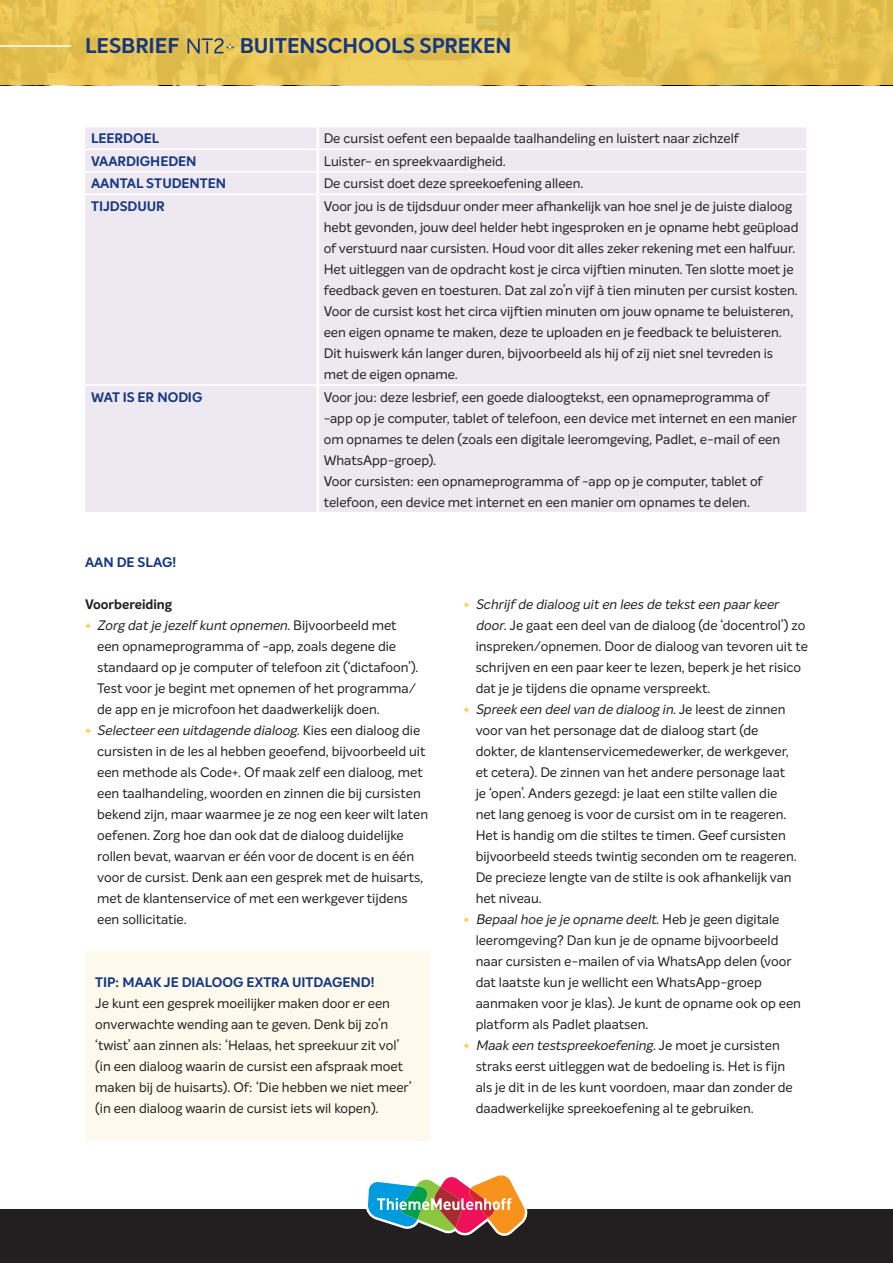
<style>
.page{position:relative;width:893px;height:1263px;background:#fff}
.page>*{position:absolute;margin:0;border:0;box-sizing:border-box;transform-origin:0 0}
.t1{font:700 20.85px "Intelo";color:#163880}
.t2{font:13.5px/21px "Intelo";color:#231f20}
.t3{font:italic 13.5px "Intelo";color:#231f20}
.t4{font:700 13.5px "Intelo";color:#163880}
.t5{font:700 13.5px "Intelo";color:#231f20}
.s1{font-weight:700;font-style:normal;color:#f5cf53}
.s2{font-style:normal}
.s3{font-style:italic}
</style>
<div class="page">
<div style="left:0;top:0;width:893px;height:85px;background:linear-gradient(to right,#eac656,#e9c656)"></div>
<div style="left:0;top:1210px;width:893px;height:53px;background:#231f20"></div>
<svg style="left:365px;top:1175px;width:162px;height:61px"></svg>
<div style="left:85px;top:951px;width:344px;height:189px;background:#fdf9ec"></div>
<div style="left:85px;top:128px;width:721px;height:384px;background:#eee8f1"></div>
<hr style="left:85px;top:149px;width:231px;height:1px;background:#fff">
<hr style="left:319px;top:149px;width:487px;height:1px;background:#fff">
<hr style="left:85px;top:171px;width:231px;height:2px;background:#fff">
<hr style="left:319px;top:171px;width:487px;height:2px;background:#fff">
<hr style="left:85px;top:194px;width:231px;height:1px;background:#fff">
<hr style="left:319px;top:194px;width:487px;height:1px;background:#fff">
<hr style="left:85px;top:384px;width:231px;height:2px;background:#fff">
<hr style="left:319px;top:384px;width:487px;height:2px;background:#fff">
<hr style="left:316px;top:128px;width:3px;height:21px;background:#fff">
<hr style="left:316px;top:149px;width:3px;height:23px;background:#fff">
<hr style="left:316px;top:172px;width:3px;height:22px;background:#fff">
<hr style="left:316px;top:194px;width:3px;height:191px;background:#fff">
<hr style="left:316px;top:385px;width:3px;height:127px;background:#fff">
<svg style="left:187px;top:38px;width:47px;height:16px"></svg>
<hr style="left:0;top:45px;width:71px;height:2px;background:#fff">
<h1 class="t1" style="left:85px;top:33px;width:96px">LESBRIEF</h1>
<h1 class="t1" style="left:240px;top:33px;width:273px">BUITENSCHOOLS SPREKEN</h1>
<p class="t4" style="left:91px;top:130px;width:70px">LEERDOEL</p>
<p class="t2" style="left:324px;top:128px;width:417px">De cursist oefent een bepaalde taalhandeling en luistert naar zichzelf</p>
<p class="t4" style="left:91px;top:152px;width:107px">VAARDIGHEDEN</p>
<p class="t2" style="left:324px;top:151px;width:184px">Luister- en spreekvaardigheid.</p>
<p class="t4" style="left:91px;top:175px;width:137px">AANTAL STUDENTEN</p>
<p class="t2" style="left:324px;top:173px;width:261px">De cursist doet deze spreekoefening alleen.</p>
<p class="t4" style="left:91px;top:198px;width:75px">TIJDSDUUR</p>
<p class="t2" style="left:324px;top:196px;width:476px">Voor jou is de tijdsduur onder meer afhankelijk van hoe snel je de juiste dialoog hebt gevonden, jouw deel helder hebt ingesproken en je opname hebt geüpload of verstuurd naar cursisten. Houd voor dit alles zeker rekening met een halfuur.<br>Het uitleggen van de opdracht kost je circa vijftien minuten. Ten slotte moet je feedback geven en toesturen. Dat zal zo’n vijf à tien minuten per cursist kosten.<br>Voor de cursist kost het circa vijftien minuten om jouw opname te beluisteren, een eigen opname te maken, deze te uploaden en je feedback te beluisteren.<br>Dit huiswerk kán langer duren, bijvoorbeeld als hij of zij niet snel tevreden is met de eigen opname.</p>
<p class="t4" style="left:91px;top:388px;width:113px">WAT IS ER NODIG</p>
<p class="t2" style="left:324px;top:386px;width:475px">Voor jou: deze lesbrief, een goede dialoogtekst, een opnameprogramma of -app op je computer, tablet of telefoon, een device met internet en een manier om opnames te delen (zoals een digitale leeromgeving, Padlet, e-mail of een WhatsApp-groep).<br>Voor cursisten: een opnameprogramma of -app op je computer, tablet of telefoon, een device met internet en een manier om opnames te delen.</p>
<p class="t4" style="left:85px;top:554px;width:93px">AAN DE SLAG!</p>
<p class="t5" style="left:85px;top:596px;width:89px">Voorbereiding</p>
<p class="t3" style="left:85px;top:617px;width:313px"><span class="s1">+</span> Zorg datje jezelf kuntopnemen<span class="s2">. B ij vo o r b e e l d m et</span></p>
<p class="t2" style="left:97px;top:636px;width:300px">een opnameprogramma of -app, zoals degene die</p>
<p class="t2" style="left:97px;top:657px;width:323px">standaard op je computer of telefoon zit (‘dictafoon’).</p>
<p class="t2" style="left:97px;top:678px;width:320px">Test voor je begint met opnemen of het programma/</p>
<p class="t2" style="left:97px;top:699px;width:284px">de app en je microfoon het daadwerkelijk doen.</p>
<p class="t3" style="left:85px;top:722px;width:337px"><span class="s1">+</span> Selecteereen uitdagende dialoog<span class="s2">. K i e s e e n d i a l o o g d i e</span></p>
<p class="t2" style="left:97px;top:741px;width:330px">cursisten in de les al hebben geoefend, bijvoorbeeld uit</p>
<p class="t2" style="left:97px;top:762px;width:327px">een methode als Code+. Of maak zelf een dialoog, met</p>
<p class="t2" style="left:97px;top:783px;width:325px">een taalhandeling, woorden en zinnen die bij cursisten</p>
<p class="t2" style="left:97px;top:804px;width:332px">bekend zijn, maar waarmee je ze nog een keer wilt laten</p>
<p class="t2" style="left:97px;top:825px;width:308px">oefenen. Zorg hoe dan ook dat de dialoog duidelijke</p>
<p class="t2" style="left:97px;top:846px;width:319px">rollen bevat, waarvan er één voor de docent is en één</p>
<p class="t2" style="left:97px;top:867px;width:328px">voor de cursist. Denk aan een gesprek met de huisarts,</p>
<p class="t2" style="left:97px;top:888px;width:312px">met de klantenservice of met een werkgever tijdens</p>
<p class="t2" style="left:97px;top:909px;width:91px">een sollicitatie.</p>
<p class="t4" style="left:95px;top:974px;width:281px">TIP: MAAK JE DIALOOG EXTRA UITDAGEND!</p>
<p class="t2" style="left:95px;top:993px;width:318px">Je kunt een gesprek moeilijker maken door er een onverwachte wending aan te geven. Denk bij zo’n ‘twist’ aan zinnen als: ‘Helaas, het spreekuur zit vol’ (in een dialoog waarin de cursist een afspraak moet maken bij de huisarts). Of: ‘Die hebben we niet meer’ (in een dialoog waarin de cursist iets wil kopen).</p>
<p class="t3" style="left:463px;top:596px;width:320px"><span class="s1">+</span> Schrijf de dialoog uiten lees de teksteen paarkeer</p>
<p class="t2" style="left:476px;top:615px;width:331px"><span class="s3">door</span>. Je gaat een deel van de dialoog (de ‘docentrol’) zo</p>
<p class="t2" style="left:476px;top:636px;width:334px">inspreken/opnemen. Door de dialoog van tevoren uit te</p>
<p class="t2" style="left:476px;top:657px;width:327px">schrijven en een paar keer te lezen, beperk je het risico</p>
<p class="t2" style="left:476px;top:678px;width:236px">dat je je tijdens die opname verspreekt.</p>
<p class="t3" style="left:463px;top:701px;width:324px"><span class="s1">+</span> Spreek een deelvan de dialoog in<span class="s2">. J e l e e s t d e z i n n e n</span></p>
<p class="t2" style="left:476px;top:720px;width:284px">voor van het personage dat de dialoog start (de</p>
<p class="t2" style="left:476px;top:741px;width:315px">dokter, de klantenservicemedewerker, de werkgever,</p>
<p class="t2" style="left:476px;top:762px;width:311px">et cetera). De zinnen van het andere personage laat</p>
<p class="t2" style="left:476px;top:783px;width:303px">je ‘open’. Anders gezegd: je laat een stilte vallen die</p>
<p class="t2" style="left:476px;top:804px;width:312px">net lang genoeg is voor de cursist om in te reageren.</p>
<p class="t2" style="left:476px;top:825px;width:312px">Het is handig om die stiltes te timen. Geef cursisten</p>
<p class="t2" style="left:476px;top:846px;width:323px">bijvoorbeeld steeds twintig seconden om te reageren.</p>
<p class="t2" style="left:476px;top:867px;width:318px">De precieze lengte van de stilte is ook afhankelijk van</p>
<p class="t2" style="left:476px;top:888px;width:68px">het niveau.</p>
<p class="t3" style="left:463px;top:911px;width:317px"><span class="s1">+</span> Bepaalhoe je je opname deelt<span class="s2">. H e b j e g e e n d i g i ta l e</span></p>
<p class="t2" style="left:476px;top:930px;width:304px">leeromgeving? Dan kun je de opname bijvoorbeeld</p>
<p class="t2" style="left:476px;top:951px;width:317px">naar cursisten e-mailen of via WhatsApp delen (voor</p>
<p class="t2" style="left:476px;top:972px;width:288px">dat laatste kun je wellicht een WhatsApp-groep</p>
<p class="t2" style="left:476px;top:993px;width:327px">aanmaken voor je klas). Je kunt de opname ook op een</p>
<p class="t2" style="left:476px;top:1014px;width:174px">platform als Padlet plaatsen.</p>
<p class="t3" style="left:463px;top:1037px;width:318px"><span class="s1">+</span> Maak een testspreekoefening<span class="s2">. J e m o e t j e c u rs i s te n</span></p>
<p class="t2" style="left:476px;top:1056px;width:311px">straks eerst uitleggen wat de bedoeling is. Het is fijn</p>
<p class="t2" style="left:476px;top:1077px;width:319px">als je dit in de les kunt voordoen, maar dan zonder de</p>
<p class="t2" style="left:476px;top:1098px;width:280px">daadwerkelijke spreekoefening al te gebruiken.</p>
</div>
